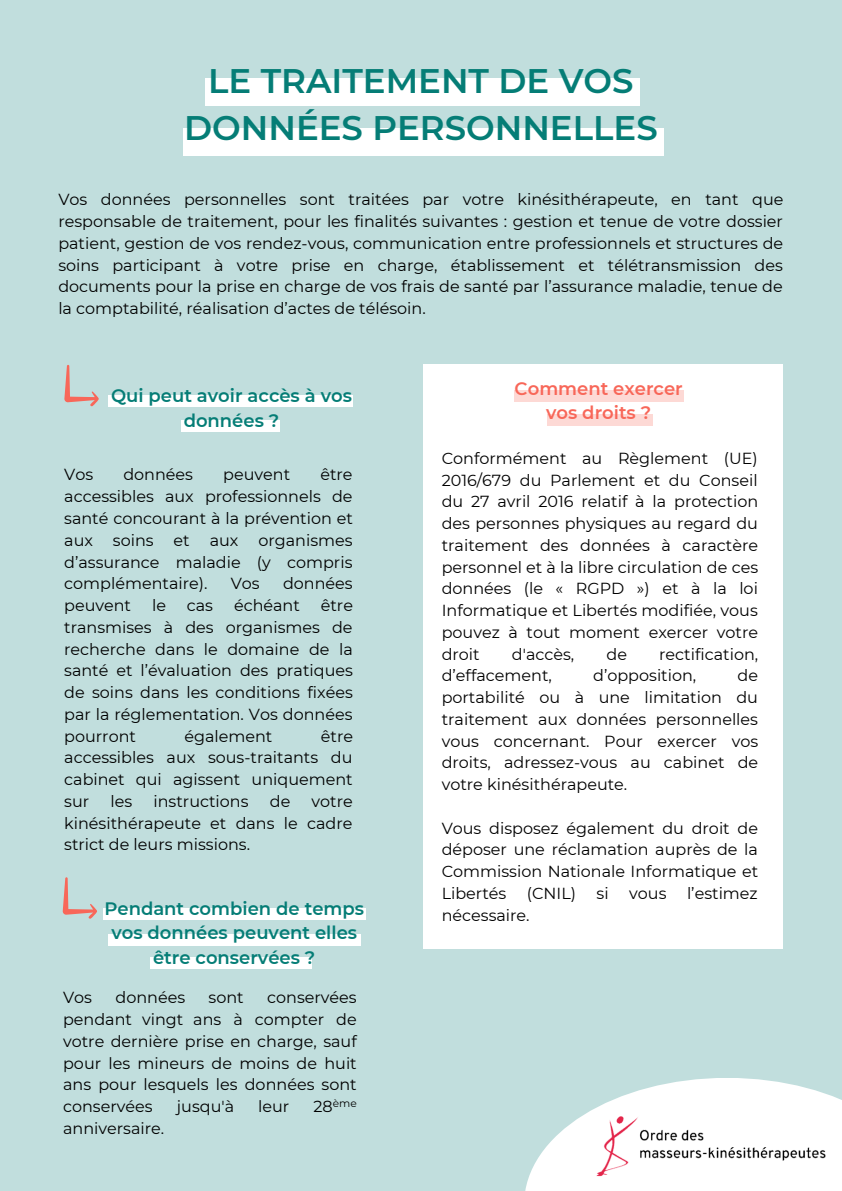
<style>
.page{position:relative;width:842px;height:1191px;background:#fff}
.page>*{position:absolute;margin:0;border:0;box-sizing:border-box;transform-origin:0 0}
.t1{font:600 34px/46.9px "Montserrat";color:#057d76;text-align:center}
.t2{font:600 18px/24.7px "Montserrat";color:#057d76;text-align:center}
.t3{font:600 18px/24.7px "Montserrat";color:#f86759;text-align:center}
.t4{font:16px/21.7px "Montserrat";color:#000;text-align:justify}
.t5{font:10.6px "Montserrat";color:#000}
.s1{font-size:16px}
</style>
<div class="page">
<div style="left:0;top:0;width:842px;height:1190px;background:#c1dedd"></div>
<div style="left:205px;top:78px;width:434px;height:27px;background:#fff"></div>
<div style="left:183px;top:128px;width:481px;height:27px;background:#fff"></div>
<svg style="left:64px;top:365px;width:35px;height:42px"></svg>
<svg style="left:63px;top:877px;width:34px;height:42px"></svg>
<div style="left:108px;top:395px;width:245px;height:12px;background:#fff"></div>
<div style="left:181px;top:420px;width:99px;height:12px;background:#fff"></div>
<div style="left:150px;top:957px;width:162px;height:11px;background:#fff"></div>
<div style="left:103px;top:907px;width:262px;height:12px;background:#fff"></div>
<div style="left:108px;top:933px;width:253px;height:12px;background:#fff"></div>
<div style="left:423px;top:365px;width:359px;height:583px;background:#fff"></div>
<div style="left:514px;top:389px;width:170px;height:12px;background:#fdd9d5"></div>
<svg style="left:525px;top:1122px;width:48px;height:68px;fill:#fff"></svg>
<img style="left:573px;top:1078px;width:269px;height:112px">
<div style="left:547px;top:414px;width:105px;height:12px;background:#fdd9d5"></div>
<h1 class="t1" style="left:184px;top:57px;width:475px">LE TRAITEMENT DE VOS<br>DONNÉES PERSONNELLES</h1>
<p class="t4" style="left:58px;top:189px;width:727px">Vos données personnelles sont traitées par votre kinésithérapeute, en tant que responsable de traitement, pour les finalités suivantes : gestion et tenue de votre dossier patient, gestion de vos rendez-vous, communication entre professionnels et structures de soins participant à votre prise en charge, établissement et télétransmission des documents pour la prise en charge de vos frais de santé par l’assurance maladie, tenue de la comptabilité, réalisation d’actes de télésoin.</p>
<p class="t2" style="left:111px;top:383px;width:242px">Qui peut avoir accès à vos données ?</p>
<p class="t4" style="left:64px;top:464px;width:31px">Vos</p>
<p class="t4" style="left:123px;top:464px;width:71px">données</p>
<p class="t4" style="left:223px;top:464px;width:68px">peuvent</p>
<p class="t4" style="left:64px;top:464px;width:290px;text-indent:256px">être accessibles aux professionnels de santé concourant à la prévention et aux soins et aux organismes d’assurance maladie (y compris complémentaire).</p>
<p class="t4" style="left:231px;top:572px;width:31px">Vos</p>
<p class="t4" style="left:283px;top:572px;width:71px">données</p>
<p class="t4" style="left:64px;top:594px;width:68px">peuvent</p>
<p class="t4" style="left:152px;top:594px;width:15px">le</p>
<p class="t4" style="left:187px;top:594px;width:28px">cas</p>
<p class="t4" style="left:234px;top:594px;width:67px">échéant</p>
<p class="t4" style="left:64px;top:594px;width:290px;text-indent:257px">être transmises à des organismes de recherche dans le domaine de la santé et l’évaluation des pratiques de soins dans les conditions fixées par la réglementation. Vos données pourront</p>
<p class="t4" style="left:184px;top:725px;width:89px">également</p>
<p class="t4" style="left:64px;top:725px;width:290px;text-indent:257px">être accessibles aux sous-traitants du cabinet qui agissent uniquement sur</p>
<p class="t4" style="left:110px;top:790px;width:23px">les</p>
<p class="t4" style="left:154px;top:790px;width:97px">instructions</p>
<p class="t4" style="left:270px;top:790px;width:22px">de</p>
<p class="t4" style="left:64px;top:790px;width:290px;text-indent:247px">votre kinésithérapeute et dans le cadre strict de leurs missions.</p>
<p class="t2" style="left:104px;top:895px;width:261px">Pendant combien de temps vos données peuvent elles être conservées ?</p>
<p class="t4" style="left:63px;top:986px;width:31px">Vos</p>
<p class="t4" style="left:116px;top:986px;width:71px">données</p>
<p class="t4" style="left:209px;top:986px;width:37px">sont</p>
<p class="t4" style="left:63px;top:986px;width:295px;text-indent:204px">conservées pendant vingt ans à compter de votre dernière prise en charge, sauf pour les mineurs de moins de huit ans pour lesquels les données sont conservées</p>
<p class="t4" style="left:177px;top:1094px;width:59px">jusqu'à</p>
<p class="t4" style="left:258px;top:1094px;width:33px">leur</p>
<p class="t5" style="left:314px;top:1096px;width:45px"><span class="s1">28</span>ème</p>
<p class="t4" style="left:63px;top:1116px;width:103px">anniversaire.</p>
<p class="t3" style="left:515px;top:375px;width:170px">Comment exercer vos droits ?</p>
<p class="t4" style="left:442px;top:447px;width:318px">Conformément au Règlement (UE)<br>2016/679 du Parlement et du Conseil du 27 avril 2016 relatif à la protection des personnes physiques au regard du traitement des données à caractère personnel et à la libre circulation de ces données (le « RGPD ») et à la loi Informatique et Libertés modifiée, vous pouvez à tout moment exercer votre droit</p>
<p class="t4" style="left:512px;top:643px;width:64px">d'accès,</p>
<p class="t4" style="left:606px;top:643px;width:22px">de</p>
<p class="t4" style="left:659px;top:643px;width:101px">rectification,</p>
<p class="t4" style="left:442px;top:664px;width:112px">d’effacement,</p>
<p class="t4" style="left:593px;top:664px;width:105px">d’opposition,</p>
<p class="t4" style="left:442px;top:664px;width:318px;text-indent:296px">de portabilité ou à une limitation du traitement aux données personnelles vous concernant. Pour exercer vos droits, adressez-vous au cabinet de votre kinésithérapeute.</p>
<p class="t4" style="left:442px;top:817px;width:318px">Vous disposez également du droit de déposer une réclamation auprès de la Commission Nationale Informatique et Libertés</p>
<p class="t4" style="left:527px;top:882px;width:51px">(CNIL)</p>
<p class="t4" style="left:597px;top:882px;width:14px">si</p>
<p class="t4" style="left:629px;top:882px;width:39px">vous</p>
<p class="t4" style="left:687px;top:882px;width:72px">l’estimez</p>
<p class="t4" style="left:442px;top:904px;width:89px">nécessaire.</p>
</div>
